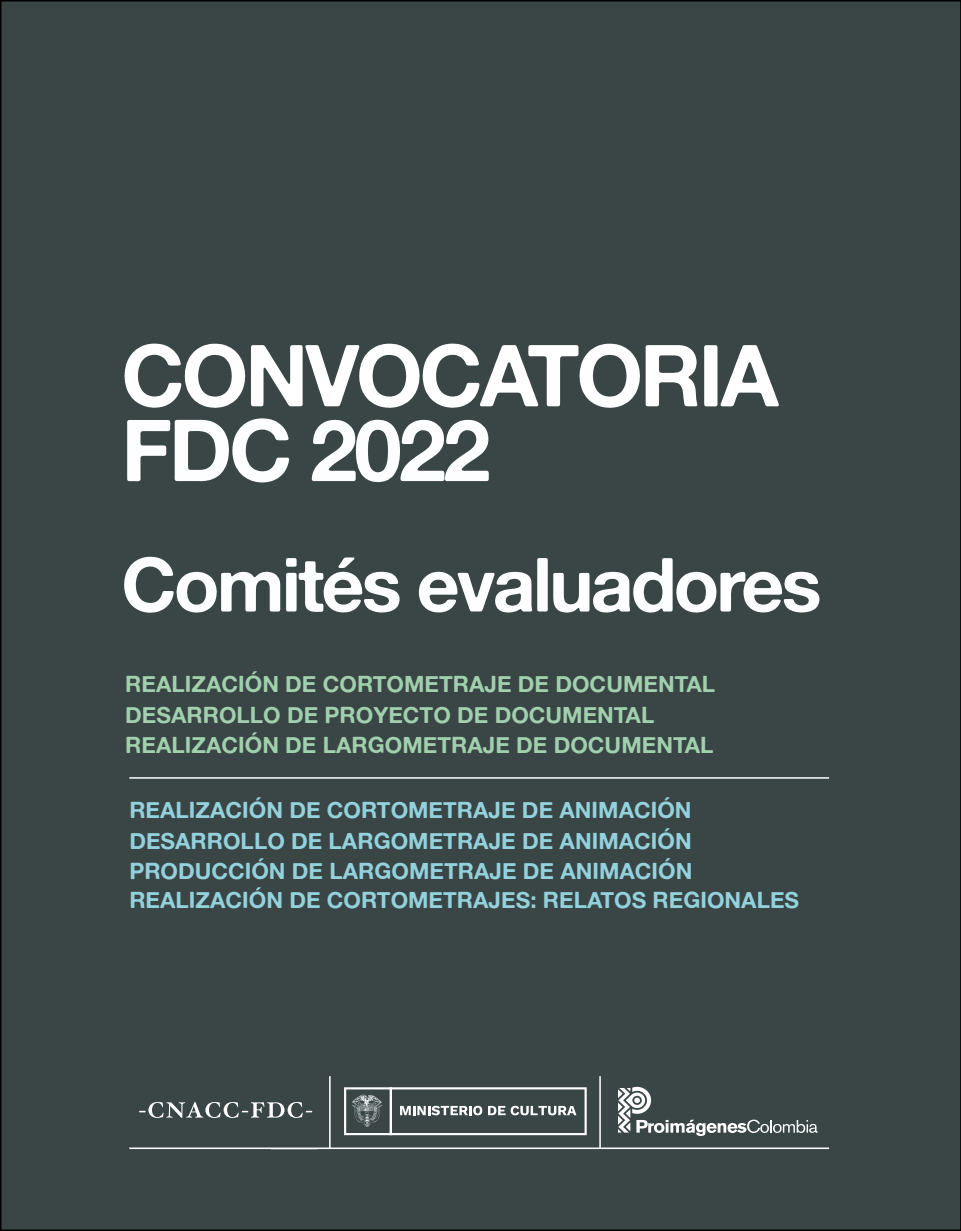
<style>
.page{position:relative;width:961px;height:1231px;background:#fff}
.page>*{position:absolute;margin:0;border:0;box-sizing:border-box;transform-origin:0 0}
.t1{font:85.95px "Alte Haas Grotesk Bold";letter-spacing:-.04em;color:#fff}
.t2{font:85.95px "Alte Haas Grotesk Bold";letter-spacing:-.04em;color:#fdfeff}
.t3{font:75px "Alte Haas Grotesk Bold";letter-spacing:-.04em;color:#fdfeff}
.t4{font:22.5px/30.2px "Alte Haas Grotesk Bold";color:#93d2dd}
.t5{font:22.5px/30.3px "Alte Haas Grotesk Bold";color:#a0d0ad}
</style>
<div class="page">
<div style="left:1px;top:1px;width:960px;height:1229px;background:#3a4545"></div>
<svg style="left:129px;top:1076px;width:700px;height:73px"></svg>
<svg style="left:344px;top:1087px;width:242px;height:48px"></svg>
<hr style="left:129px;top:777px;width:700px;height:1px;background:#fff">
<h1 class="t1" style="left:121px;top:322px;width:659px">CONVOCATORIA</h1>
<h1 class="t2" style="left:121px;top:397px;width:371px">FDC 2022</h1>
<h2 class="t3" style="left:121px;top:538px;width:702px">Comités evaluadores</h2>
<p class="t5" style="left:125px;top:669px;width:591px">REALIZACIÓN DE CORTOMETRAJE DE DOCUMENTAL<br>DESARROLLO DE PROYECTO DE DOCUMENTAL<br>REALIZACIÓN DE LARGOMETRAJE DE DOCUMENTAL</p>
<p class="t4" style="left:129px;top:794px;width:671px">REALIZACIÓN DE CORTOMETRAJE DE ANIMACIÓN DESARROLLO DE LARGOMETRAJE DE ANIMACIÓN PRODUCCIÓN DE LARGOMETRAJE DE ANIMACIÓN REALIZACIÓN DE CORTOMETRAJES: RELATOS REGIONALES</p>
</div>
